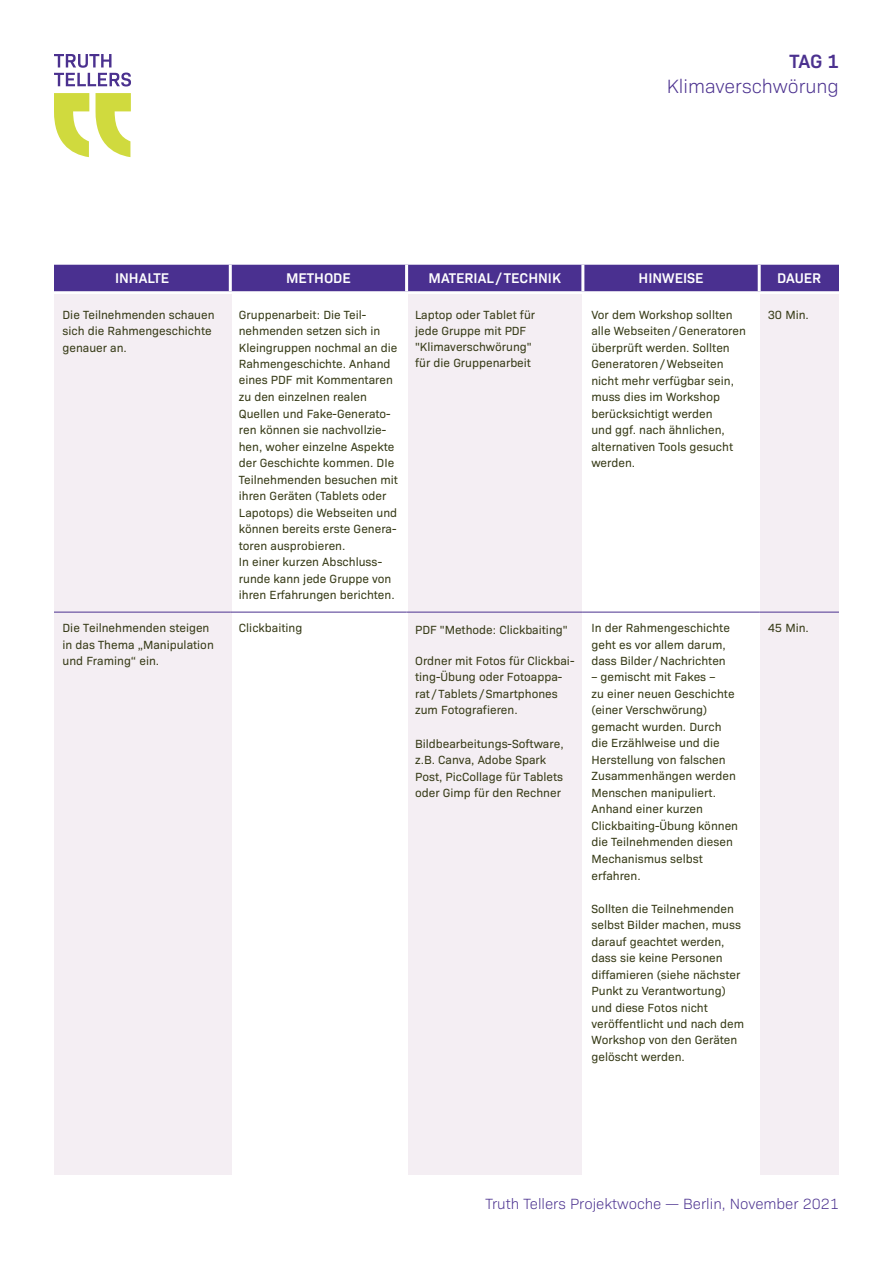
<style>
.page{position:relative;width:893px;height:1263px;background:#fff}
.page>*{position:absolute;margin:0;border:0;box-sizing:border-box;transform-origin:0 0}
.t1{font:300 19.5px "Bio Sans";color:#4b318f}
.t2{font:600 19.5px "Bio Sans";color:#4b318f}
.t3{font:300 15px "Bio Sans";color:#4b318f}
.t4{font:600 14.25px "Bio Sans";color:#fff}
.t5{font:12px/16.5px "Bio Sans";color:#373b17}
</style>
<div class="page">
<svg style="left:54px;top:93px;width:35px;height:64px"></svg>
<svg style="left:96px;top:93px;width:35px;height:64px"></svg>
<svg style="left:54px;top:54px;width:77px;height:33px"></svg>
<div style="left:54px;top:294px;width:177px;height:881px;background:#f4eef3"></div>
<div style="left:408px;top:294px;width:173px;height:881px;background:#f4eef3"></div>
<div style="left:761px;top:294px;width:78px;height:881px;background:#f4eef3"></div>
<div style="left:54px;top:265px;width:785px;height:26px;background:#4a3090"></div>
<hr style="left:229px;top:265px;width:3px;height:26px;background:#fff">
<hr style="left:405px;top:265px;width:3px;height:26px;background:#fff">
<hr style="left:581px;top:265px;width:3px;height:26px;background:#fff">
<hr style="left:758px;top:265px;width:3px;height:26px;background:#fff">
<hr style="left:54px;top:612px;width:176px;height:1px;background:#4b318f">
<hr style="left:230px;top:612px;width:177px;height:1px;background:#4b318f">
<hr style="left:407px;top:612px;width:176px;height:1px;background:#4b318f">
<hr style="left:583px;top:612px;width:176px;height:1px;background:#4b318f">
<hr style="left:759px;top:612px;width:80px;height:1px;background:#4b318f">
<h1 class="t2" style="left:789px;top:46px;width:51px">TAG 1</h1>
<h1 class="t1" style="left:667px;top:72px;width:174px">Klimaverschwörung</h1>
<p class="t4" style="left:115px;top:267px;width:56px">INHALTE</p>
<p class="t4" style="left:286px;top:267px;width:66px">METHODE</p>
<p class="t4" style="left:429px;top:267px;width:134px">MATERIAL/TECHNIK</p>
<p class="t4" style="left:639px;top:267px;width:66px">HINWEISE</p>
<p class="t4" style="left:777px;top:267px;width:45px">DAUER</p>
<p class="t5" style="left:63px;top:305px;width:154px">Die Teilnehmenden schauen sich die Rahmengeschichte genauer an.</p>
<p class="t5" style="left:239px;top:305px;width:161px">Gruppenarbeit: Die Teil&shy;nehmenden setzen sich in<br>Kleingruppen nochmal an die<br>Rahmengeschichte. Anhand eines PDF mit Kommentaren zu den einzelnen realen<br>Quellen und Fake-Generato&shy;ren können sie nachvollzie&shy;hen, woher einzelne Aspekte der Geschichte kommen. DIe<br>Teilnehmenden besuchen mit ihren Geräten (Tablets oder<br>Lapotops) die Webseiten und können bereits erste Genera&shy;toren ausprobieren.<br>In einer kurzen Abschluss&shy;runde kann jede Gruppe von ihren Erfahrungen berichten.</p>
<p class="t5" style="left:415px;top:306px;width:122px">Laptop oder Tablet für jede Gruppe mit PDF "Klimaverschwörung" für die Gruppenarbeit</p>
<p class="t5" style="left:591px;top:305px;width:156px">Vor dem Workshop sollten alle Webseiten / Generatoren überprüft werden. Sollten<br>Generatoren / Webseiten nicht mehr verfügbar sein, muss dies im Workshop berücksichtigt werden<br>und ggf. nach ähnlichen, alter nativen Tools gesucht werden.</p>
<p class="t5" style="left:768px;top:305px;width:43px">30 Min.</p>
<p class="t5" style="left:63px;top:618px;width:153px">Die Teilnehmenden steigen in das Thema „Manipulation und Framing“ ein.</p>
<p class="t5" style="left:239px;top:619px;width:65px">Clickbaiting</p>
<p class="t5" style="left:415px;top:621px;width:154px">PDF "Methode: Clickbaiting"</p>
<p class="t5" style="left:591px;top:619px;width:140px">In der Rahmengeschichte geht es vor allem darum, dass Bilder / Nachrichten</p>
<p class="t5" style="left:591px;top:668px;width:148px">– gemischt mit Fakes –<br>zu einer neuen Geschichte (einer Verschwörung) gemacht wurden. Durch die Erzählweise und die<br>Herstellung von falschen<br>Zusammenhängen werden<br>Menschen manipuliert.<br>Anhand einer kurzen<br>Clickbaiting-Übung können die Teilnehmenden diesen<br>Mechanismus selbst erfahren.</p>
<p class="t5" style="left:591px;top:899px;width:154px">Sollten die Teilnehmenden selbst Bilder machen, muss darauf geachtet werden, dass sie keine Personen diffamieren (siehe nächster<br>Punkt zu Verantwortung) und diese Fotos nicht veröffentlicht und nach dem<br>Workshop von den Geräten gelöscht werden.</p>
<p class="t5" style="left:768px;top:619px;width:43px">45 Min.</p>
<p class="t5" style="left:415px;top:652px;width:161px">Ordner mit Fotos für Clickbai&shy;ting-Übung oder Fotoappa&shy;rat / Tablets / Smartphones zum Fotografieren.</p>
<p class="t5" style="left:415px;top:734px;width:150px">Bildbearbeitungs-Software, z.B. Canva, Adobe Spark<br>Post, PicCollage für Tablets oder Gimp für den Rechner</p>
<p class="t3" style="left:485px;top:1193px;width:355px">Truth Tellers Projektwoche — Berlin, November 2021</p>
</div>
